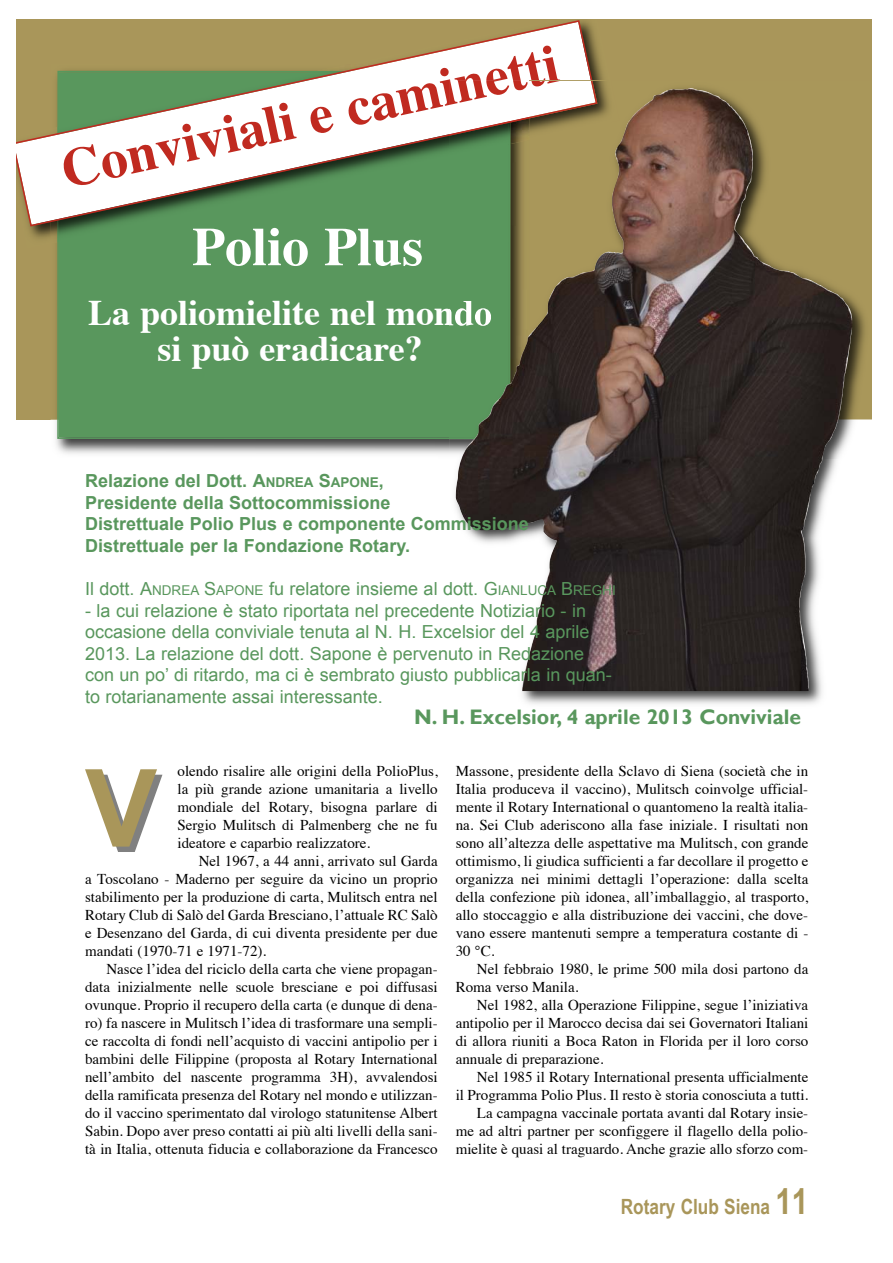
<style>
.page{position:relative;width:893px;height:1263px;background:#fff}
.page>*{position:absolute;margin:0;border:0;box-sizing:border-box;transform-origin:0 0}
.t1{font:700 108px "Arial";color:#a9965a}
.t2{font:700 54px "Times";color:#c02a20}
.t3{font:700 54px "Times";color:#fff}
.t4{font:700 36px/36px "Times";color:#fff;text-align:center}
.t5{font:700 21px "Gill Sans";color:#59975d}
.t6{font:700 21px "Arial Narrow";color:#a9965a}
.t7{font:18px/21.6px "Arial";color:#59975d}
.t8{font:700 18px/21.6px "Arial";color:#59975d}
.t9{font:15px/18px "Times";color:#000;text-align:justify}
.s1{font-size:13.5px}
.s2{font-size:36px}
</style>
<div class="page">
<div style="left:16px;top:19px;width:856px;height:400px;background:#a9965a"></div>
<img style="left:51px;top:244px;width:398px;height:210px">
<div style="left:59px;top:72px;width:450px;height:366px;background:#59975d"></div>
<img style="left:29px;top:227px;width:22px;height:12px">
<img style="left:57px;top:127px;width:2px;height:115px">
<svg style="left:16px;top:20px;width:582px;height:207px"></svg>
<img style="left:455px;top:489px;width:367px;height:215px">
<img style="left:687px;top:87px;width:185px;height:338px">
<img style="left:449px;top:439px;width:7px;height:15px">
<img style="left:449px;top:157px;width:7px;height:282px">
<img style="left:597px;top:81px;width:9px;height:7px">
<img style="left:449px;top:136px;width:7px;height:21px">
<img style="left:449px;top:81px;width:148px;height:55px">
<img style="left:456px;top:88px;width:396px;height:603px">
<h2 class="t2" style="left:57px;top:147px;width:508px;rotate:-12deg">Conviviali e caminetti</h2>
<h2 class="t3" style="left:192px;top:225px;width:232px">Polio Plus</h2>
<h3 class="t4" style="left:88px;top:298px;width:405px">La poliomielite nel mondo si può eradicare?</h3>
<p class="t8" style="left:85px;top:470px;width:445px">Relazione del Dott. A<span class="s1">NDREA</span> S<span class="s1">APONE</span>,<br>Presidente della Sottocommissione<br>Distrettuale Polio Plus e componente Commissione Distrettuale per la Fondazione Rotary.</p>
<p class="t7" style="left:85px;top:578px;width:532px">Il dott. A<span class="s1">NDREA</span> S<span class="s1">APONE</span> fu relatore insieme al dott. G<span class="s1">IANLUCA</span> B<span class="s1">REGHI</span></p>
<p class="t7" style="left:85px;top:600px;width:528px">- la cui relazione è stato riportata nel precedente Notiziario - in occasione della conviviale tenuta al N. H. Excelsior del 4 aprile 2013. La relazione del dott. Sapone è pervenuto in Redazione con un po’ di ritardo, ma ci è sembrato giusto pubblicarla in quan&shy;to rotarianamente assai interessante.</p>
<h3 class="t5" style="left:414px;top:704px;width:388px">N. H. Excelsior, 4 aprile 2013 Conviviale</h3>
<p class="t9" style="left:177px;top:763px;width:262px">olendo risalire alle origini della PolioPlus, la più grande azione umanitaria a livello mondiale del Rotary, bisogna parlare di Sergio Mulitsch di Palmenberg che ne fu ideatore e caparbio realizzatore.</p>
<p class="t9" style="left:85px;top:853px;width:354px;text-indent:114px">Nel 1967, a 44 anni, arrivato sul Garda a Toscolano - Maderno per seguire da vicino un proprio stabilimento per la produzione di carta, Mulitsch entra nel Rotary Club di Salò del Garda Bresciano, l’attuale RC Salò e Desenzano del Garda, di cui diventa presidente per due mandati (1970-71 e 1971-72).</p>
<p class="t9" style="left:85px;top:961px;width:354px;text-indent:21px">Nasce l’idea del riciclo della carta che viene propagan&shy;data inizialmente nelle scuole bresciane e poi diffusasi ovunque. Proprio il recupero della carta (e dunque di dena&shy;ro) fa nascere in Mulitsch l’idea di trasformare una sempli&shy;ce raccolta di fondi nell’acquisto di vaccini antipolio per i bambini delle Filippine (proposta al Rotary International nell’ambito del nascente programma 3H), avvalendosi della ramificata presenza del Rotary nel mondo e utilizzan&shy;do il vaccino sperimentato dal virologo statunitense Albert Sabin. Dopo aver preso contatti ai più alti livelli della sani&shy;tà in Italia, ottenuta fiducia e collaborazione da Francesco</p>
<h1 class="t1" style="left:85px;top:749px;width:74px">V</h1>
<p class="t9" style="left:455px;top:763px;width:354px">Massone, presidente della Sclavo di Siena (società che in Italia produceva il vaccino), Mulitsch coinvolge ufficial&shy;mente il Rotary International o quantomeno la realtà italia&shy;na. Sei Club aderiscono alla fase iniziale. I risultati non sono all’altezza delle aspettative ma Mulitsch, con grande ottimismo, li giudica sufficienti a far decollare il progetto e organizza nei minimi dettagli l’operazione: dalla scelta della confezione più idonea, all’imballaggio, al trasporto, allo stoccaggio e alla distribuzione dei vaccini, che dove&shy;vano essere mantenuti sempre a temperatura costante di - 30 °C.</p>
<p class="t9" style="left:455px;top:961px;width:354px;text-indent:21px">Nel febbraio 1980, le prime 500 mila dosi partono da<br>Roma verso Manila.</p>
<p class="t9" style="left:455px;top:997px;width:354px;text-indent:21px">Nel 1982, alla Operazione Filippine, segue l’iniziativa antipolio per il Marocco decisa dai sei Governatori Italiani di allora riuniti a Boca Raton in Florida per il loro corso annuale di preparazione.</p>
<p class="t9" style="left:455px;top:1069px;width:354px;text-align:right">Nel 1985 il Rotary International presenta ufficialmente<br>il Programma Polio Plus. Il resto è storia conosciuta a tutti.<br>La campagna vaccinale portata avanti dal Rotary insie&shy;me ad altri partner per sconfiggere il flagello della polio&shy;mielite è quasi al traguardo. Anche grazie allo sforzo com-</p>
<h3 class="t6" style="left:620px;top:1194px;width:189px">Rotary Club Siena <span class="s2">11</span></h3>
</div>
